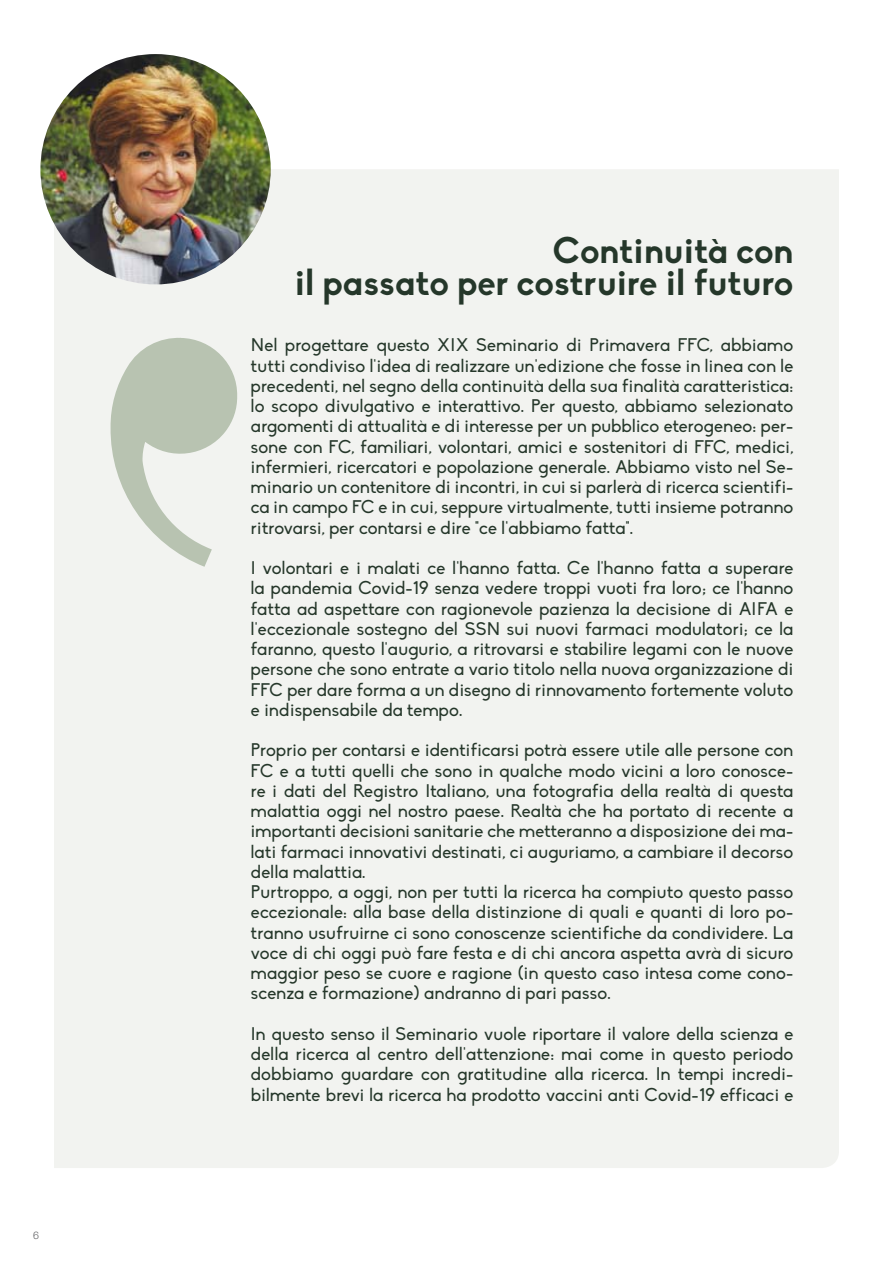
<style>
.page{position:relative;width:893px;height:1263px;background:#fff}
.page>*{position:absolute;margin:0;border:0;box-sizing:border-box;transform-origin:0 0}
.t1{font:700 36px/31.5px "Biko";color:#25372a;text-align:right}
.t2{font:18px/20.2px "Biko";letter-spacing:.01em;color:#25372a;text-align:justify}
.t3{font:300 10.5px "Helvetica Neue LT Std";color:#616264}
</style>
<div class="page">
<div style="left:54px;top:169px;width:785px;height:999px;background:#f2f3f0"></div>
<img style="left:40px;top:54px;width:231px;height:230px;border-radius:115px">
<svg style="left:110px;top:337px;width:128px;height:230px"></svg>
<p class="t3" style="left:33px;top:1228px;width:7px">6</p>
<h1 class="t1" style="left:295px;top:235px;width:500px">Continuità con<br>il passato per costruire il futuro</h1>
<p class="t2" style="left:251px;top:335px;width:544px">N el progettare questo XIX Seminario di Primavera FFC, abbiamo tutti condiviso l'idea di realizzare un'edizione che fosse in linea con le precedenti, nel segno della continuità della sua finalità caratteristica: lo scopo divulgativo e interattivo. Per questo, abbiamo selezionato argomenti di attualità e di interesse per un pubblico eterogeneo: per&shy;sone con FC, familiari, volontari, amici e sostenitori di FFC, medici, infermieri, ricercatori e popolazione generale. Abbiamo visto nel Se&shy;minario un contenitore di incontri, in cui si parlerà di ricerca scientifi&shy;ca in campo FC e in cui, seppure virtualmente, tutti insieme potranno ritrovarsi, per contarsi e dire "ce l'abbiamo fatta".</p>
<p class="t2" style="left:251px;top:558px;width:544px">I volontari e i malati ce l'hanno fatta. Ce l'hanno fatta a superare la pandemia Covid-19 senza vedere troppi vuoti fra loro; ce l'hanno fatta ad aspettare con ragionevole pazienza la decisione di AIFA e l'eccezionale sostegno del SSN sui nuovi farmaci modulatori; ce la faranno, questo l'augurio, a ritrovarsi e stabilire legami con le nuove persone che sono entrate a vario titolo nella nuova organizzazione di FFC per dare forma a un disegno di rinnovamento fortemente voluto e indispensabile da tempo.</p>
<p class="t2" style="left:251px;top:740px;width:544px;text-align:left">Proprio per contarsi e identificarsi potrà essere utile alle persone con FC e a tutti quelli che sono in qualche modo vicini a loro conosce&shy;re i dati del Registro Italiano, una fotografia della realtà di questa malattia oggi nel nostro paese. Realtà che ha portato di recente a importanti decisioni sanitarie che metteranno a disposizione dei ma&shy;lati farmaci innovativi destinati, ci auguriamo, a cambiare il decorso della malattia.<br>Purtroppo, a oggi, non per tutti la ricerca ha compiuto questo passo eccezionale: alla base della distinzione di quali e quanti di loro po&shy;tranno usufruirne ci sono conoscenze scientifiche da condividere. La voce di chi oggi può fare festa e di chi ancora aspetta avrà di sicuro maggior peso se cuore e ragione (in questo caso intesa come cono&shy;scenza e formazione) andranno di pari passo.</p>
<p class="t2" style="left:251px;top:1024px;width:544px">In questo senso il Seminario vuole riportare il valore della scienza e della ricerca al centro dell'attenzione: mai come in questo periodo dobbiamo guardare con gratitudine alla ricerca. In tempi incredi&shy;bilmente brevi la ricerca ha prodotto vaccini anti Covid-19 efficaci e</p>
</div>
